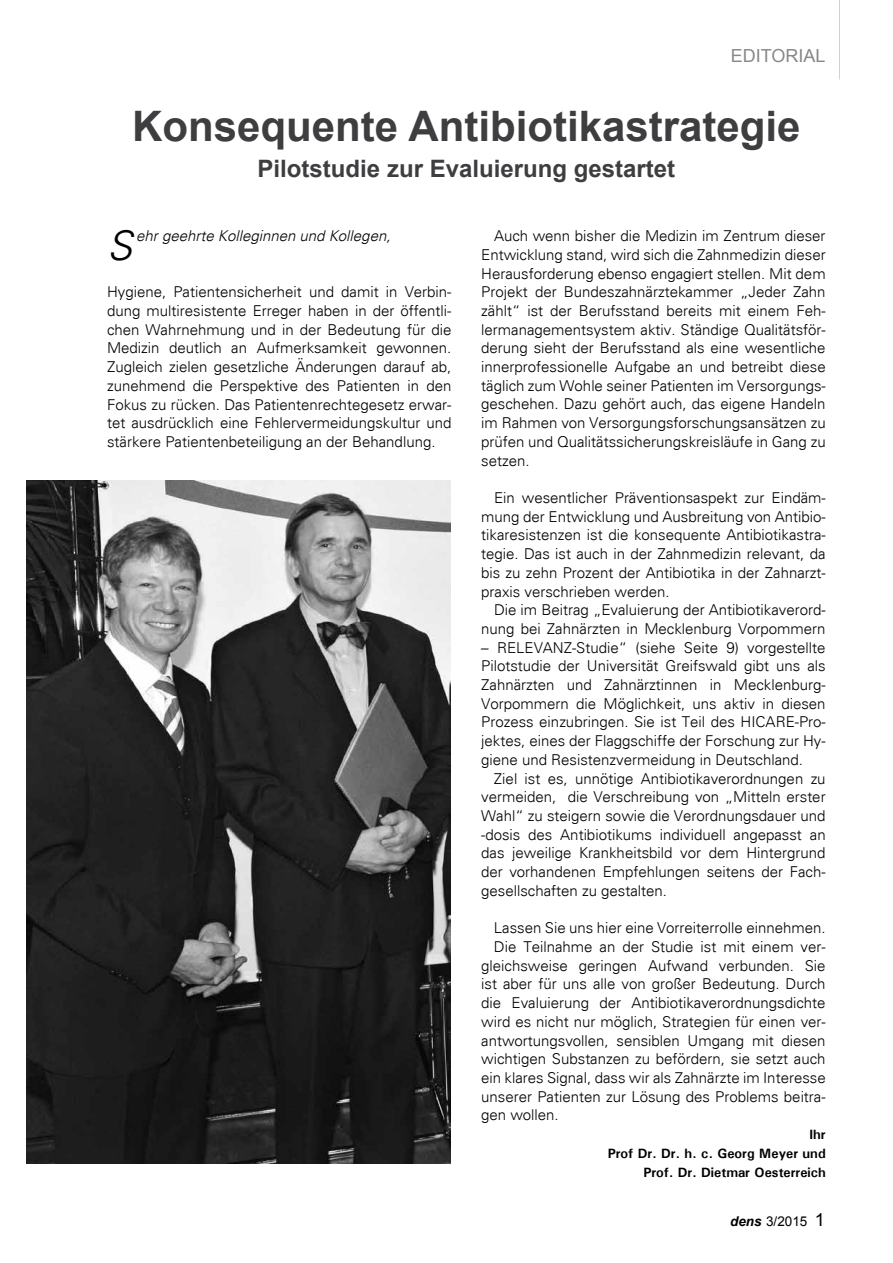
<style>
.page{position:relative;width:893px;height:1263px;background:#fff}
.page>*{position:absolute;margin:0;border:0;box-sizing:border-box;transform-origin:0 0}
.t1{font:700 42px "Arial";color:#3e3d40}
.t2{font:italic 300 41.1px "Univers";color:#000}
.t3{font:700 24px "Arial";color:#3e3d40}
.t4{font:18px "Arial";color:#87888a}
.t5{font:300 15px/18.8px "Univers";color:#000;text-align:justify}
.t6{font:italic 300 15px "Univers";color:#000}
.t7{font:700 13.5px/18.8px "Univers";color:#000;text-align:right}
.t8{font:13.5px "Arial";color:#000}
.s1{font-weight:700;font-style:italic}
.s2{font-size:18px}
</style>
<div class="page">
<hr style="left:839px;top:0;width:1px;height:79px;background:#d1d2d4">
<img style="left:26px;top:480px;width:425px;height:684px">
<p class="t4" style="left:731px;top:44px;width:96px">EDITORIAL</p>
<h1 class="t1" style="left:132px;top:99px;width:670px">Konsequente Antibiotikastrategie</h1>
<h3 class="t3" style="left:258px;top:153px;width:419px">Pilotstudie zur Evaluierung gestartet</h3>
<h2 class="t2" style="left:107px;top:221px;width:27px">S</h2>
<p class="t6" style="left:136px;top:227px;width:256px">ehr geehrte Kolleginnen und Kollegen,</p>
<p class="t5" style="left:107px;top:283px;width:346px">Hygiene, Patientensicherheit und damit in Verbin&shy;dung multiresistente Erreger haben in der öffentli&shy;chen Wahrnehmung und in der Bedeutung für die Medizin deutlich an Aufmerksamkeit gewonnen.<br>Zugleich zielen gesetzliche Änderungen darauf ab, zunehmend die Perspektive des Patienten in den Fokus zu rücken. Das Patientenrechtegesetz erwar&shy;tet ausdrücklich eine Fehlervermeidungskultur und stärkere Patientenbeteiligung an der Behandlung.</p>
<p class="t5" style="left:481px;top:226px;width:346px;text-indent:13px">Auch wenn bisher die Medizin im Zentrum dieser Entwicklung stand, wird sich die Zahnmedizin dieser Herausforderung ebenso engagiert stellen. Mit dem Projekt der Bundeszahnärztekammer „Jeder Zahn zählt“ ist der Berufsstand bereits mit einem Feh&shy;lermanagementsystem aktiv. Ständige Qualitätsför&shy;derung sieht der Berufsstand als eine wesentliche innerprofessionelle Aufgabe an und betreibt diese täglich zum Wohle seiner Patienten im Versorgungs&shy;geschehen. Dazu gehört auch, das eigene Handeln im Rahmen von Versorgungsforschungsansätzen zu prüfen und Qualitätssicherungskreisläufe in Gang zu setzen.</p>
<p class="t5" style="left:481px;top:488px;width:346px;text-indent:13px">Ein wesentlicher Präventionsaspekt zur Eindäm&shy;mung der Entwicklung und Ausbreitung von Antibio&shy;tikaresistenzen ist die konsequente Antibiotikastra&shy;tegie. Das ist auch in der Zahnmedizin relevant, da bis zu zehn Prozent der Antibiotika in der Zahnarzt&shy;praxis verschrieben werden.</p>
<p class="t5" style="left:481px;top:600px;width:346px;text-align:right">Die im Beitrag „Evaluierung der Antibiotikaverord&shy;nung bei Zahnärzten in Mecklenburg Vorpommern</p>
<p class="t5" style="left:481px;top:638px;width:346px">– RELEVANZ-Studie“ (siehe Seite 9) vorgestellte Pilotstudie der Universität Greifswald gibt uns als Zahnärzten und Zahnärztinnen in Mecklenburg-Vorpommern die Möglichkeit, uns aktiv in diesen Prozess einzubringen. Sie ist Teil des HICARE-Pro&shy;jektes, eines der Flaggschiffe der Forschung zur Hy&shy;giene und Resistenzvermeidung in Deutschland.</p>
<p class="t5" style="left:481px;top:769px;width:346px;text-indent:13px">Ziel ist es, unnötige Antibiotikaverordnungen zu vermeiden, die Verschreibung von „Mitteln erster Wahl“ zu steigern sowie die Verordnungsdauer und -dosis des Antibiotikums individuell angepasst an das jeweilige Krankheitsbild vor dem Hintergrund der vorhandenen Empfehlungen seitens der Fach&shy;gesellschaften zu gestalten.</p>
<p class="t5" style="left:494px;top:918px;width:333px">Lassen Sie uns hier eine Vorreiterrolle einnehmen.</p>
<p class="t5" style="left:494px;top:937px;width:333px">Die Teilnahme an der Studie ist mit einem ver-</p>
<p class="t5" style="left:481px;top:956px;width:346px">gleichsweise geringen Aufwand verbunden. Sie</p>
<p class="t5" style="left:481px;top:975px;width:346px">ist aber für uns alle von großer Bedeutung. Durch</p>
<p class="t5" style="left:481px;top:993px;width:346px">die Evaluierung der Antibiotikaverordnungsdichte</p>
<p class="t5" style="left:481px;top:1012px;width:346px">wird es nicht nur möglich, Strategien für einen ver-</p>
<p class="t5" style="left:481px;top:1031px;width:346px">antwortungsvollen, sensiblen Umgang mit diesen</p>
<p class="t5" style="left:481px;top:1049px;width:346px">wichtigen Substanzen zu befördern, sie setzt auch</p>
<p class="t5" style="left:481px;top:1068px;width:346px">ein klares Signal, dass wir als Zahnärzte im Interesse</p>
<p class="t5" style="left:481px;top:1087px;width:346px">unserer Patienten zur Lösung des Problems beitra-</p>
<p class="t5" style="left:481px;top:1105px;width:79px">gen wollen.</p>
<p class="t7" style="left:608px;top:1125px;width:219px">Ihr<br>Prof Dr. Dr. h. c. Georg Meyer und<br>Prof. Dr. Dietmar Oesterreich</p>
<p class="t8" style="left:730px;top:1212px;width:96px"><span class="s1">dens</span> 3/2015 <span class="s2">1</span></p>
</div>
